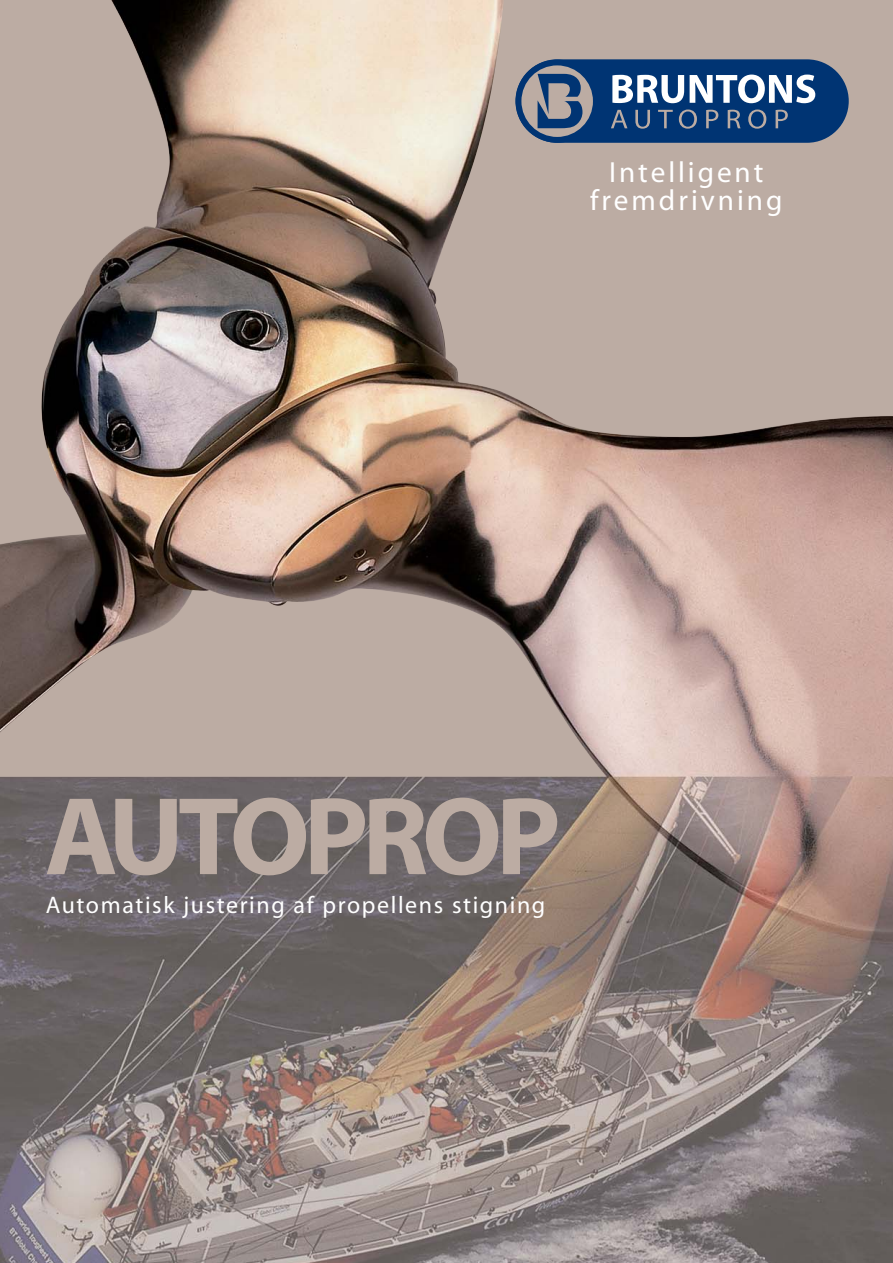
<style>
.page{position:relative;width:893px;height:1263px;background:#fff}
.page>*{position:absolute;margin:0;border:0;box-sizing:border-box;transform-origin:0 0}
.t1{font:700 111.75px "Myriad";letter-spacing:-.055em;color:#bcaca3}
.t2{font:29.25px/28.2px "Myriad";letter-spacing:.1em;color:#fff;text-align:center}
.t3{font:24px "Myriad";letter-spacing:.065em;color:#fff}
</style>
<div class="page">
<img style="left:0;top:1px;width:893px;height:1262px">
<div style="left:515px;top:59px;width:334px;height:84px;background:#003473;border-radius:42px"></div>
<svg style="left:516px;top:60px;width:83px;height:83px"></svg>
<svg style="left:612px;top:75px;width:72px;height:28px"></svg>
<svg style="left:690px;top:75px;width:125px;height:28px"></svg>
<svg style="left:611px;top:110px;width:16px;height:18px"></svg>
<svg style="left:635px;top:110px;width:15px;height:19px"></svg>
<svg style="left:658px;top:110px;width:15px;height:18px"></svg>
<svg style="left:679px;top:110px;width:18px;height:19px"></svg>
<svg style="left:706px;top:110px;width:12px;height:18px"></svg>
<svg style="left:728px;top:110px;width:13px;height:18px"></svg>
<svg style="left:748px;top:110px;width:18px;height:19px"></svg>
<svg style="left:776px;top:110px;width:12px;height:18px"></svg>
<p class="t2" style="left:590px;top:160px;width:194px">Intelligent fremdrivning</p>
<h1 class="t1" style="left:45px;top:795px;width:517px">AUTOPROP</h1>
<p class="t3" style="left:46px;top:896px;width:501px">Automatisk justering af propellens stigning</p>
</div>
